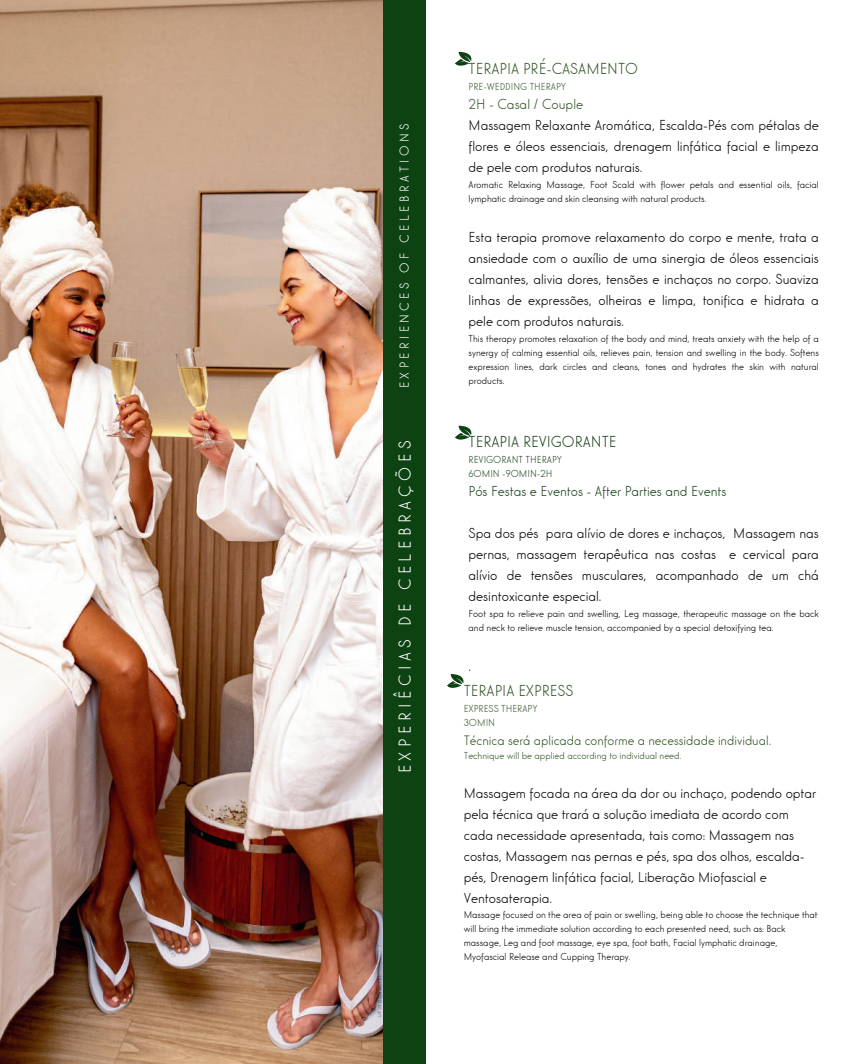
<style>
.page{position:relative;width:851px;height:1064px;background:#fff}
.page>*{position:absolute;margin:0;border:0;box-sizing:border-box;transform-origin:0 0}
.t1{font:18px "Elegant Lux Pro Mager";letter-spacing:.25em;color:#fff}
.t2{font:16.5px "Elegant Lux Pro Mager";color:#335728}
.t3{font:16.5px "Elegant Lux Pro Mager";color:#1f451e}
.t4{font:15px/21px "Elegant Lux Pro Mager";color:#080704;text-align:justify}
.t5{font:15px "Elegant Lux Pro Mager";color:#1f451e}
.t6{font:15px "Elegant Lux Pro Mager";color:#335728}
.t7{font:14.25px "Elegant Lux Pro Mager";color:#335728}
.t8{font:13.5px "Elegant Lux Pro Mager";letter-spacing:.25em;color:#fff}
.t9{font:10.5px/14px "Elegant Lux Pro Mager";color:#080704}
.t10{font:10.5px/14px "Elegant Lux Pro Mager";color:#335728}
.t11{font:10.5px/14px "Elegant Lux Pro Mager";color:#1f451e}
</style>
<div class="page">
<img style="left:0;top:0;width:383px;height:1063px">
<div style="left:383px;top:0;width:42px;height:1063px;background:#0d4213"></div>
<svg style="left:447px;top:674px;width:17px;height:14px"></svg>
<svg style="left:455px;top:425px;width:17px;height:15px"></svg>
<svg style="left:455px;top:52px;width:17px;height:14px"></svg>
<p class="t8" style="left:396px;top:388px;width:266px;rotate:-90deg">EXPERIENCES OF CELEBRATIONS</p>
<p class="t1" style="left:394px;top:773px;width:334px;rotate:-90deg">EXPERIÊCIAS DE CELEBRAÇÕES</p>
<p class="t2" style="left:468px;top:58px;width:171px">TERAPIA PRÉ-CASAMENTO</p>
<p class="t10" style="left:468px;top:79px;width:99px">PRE-WEDDING THERAPY</p>
<p class="t6" style="left:468px;top:95px;width:116px">2H - Casal / Couple</p>
<p class="t4" style="left:468px;top:114px;width:352px">Massagem Relaxante Aromática, Escalda-Pés com pétalas de flores e óleos essenciais, drenagem linfática facial e limpeza de pele com produtos naturais.</p>
<p class="t9" style="left:468px;top:177px;width:352px">Aromatic Relaxing Massage, Foot Scald with flower petals and essential oils, facial lymphatic drainage and skin cleansing with natural products.</p>
<p class="t4" style="left:468px;top:226px;width:352px">Esta terapia promove relaxamento do corpo e mente, trata a ansiedade com o auxílio de uma sinergia de óleos essenciais calmantes, alivia dores, tensões e inchaços no corpo. Suaviza linhas de expressões, olheiras e limpa, tonifica e hidrata a pele com produtos naturais.</p>
<p class="t9" style="left:468px;top:331px;width:352px;text-align:justify">This therapy promotes relaxation of the body and mind, treats anxiety with the help of a synergy of calming essential oils, relieves pain, tension and swelling in the body. Softens expression lines, dark circles and cleans, tones and hydrates the skin with natural products.</p>
<p class="t3" style="left:468px;top:431px;width:149px">TERAPIA REVIGORANTE</p>
<p class="t11" style="left:468px;top:452px;width:95px">REVIGORANT THERAPY<br>60MIN -90MIN-2H</p>
<p class="t5" style="left:468px;top:481px;width:259px">Pós Festas e Eventos - After Parties and Events</p>
<p class="t4" style="left:468px;top:522px;width:352px">Spa dos pés para alívio de dores e inchaços, Massagem nas pernas, massagem terapêutica nas costas e cervical para alívio de tensões musculares, acompanhado de um chá desintoxicante especial.</p>
<p class="t9" style="left:468px;top:606px;width:352px">Foot spa to relieve pain and swelling, Leg massage, therapeutic massage on the back and neck to relieve muscle tension, accompanied by a special detoxifying tea.</p>
<p class="t4" style="left:468px;top:655px;width:4px">.</p>
<p class="t2" style="left:464px;top:680px;width:111px">TERAPIA EXPRESS</p>
<p class="t10" style="left:464px;top:701px;width:75px">EXPRESS THERAPY<br>30MIN</p>
<p class="t7" style="left:464px;top:731px;width:309px">Técnica será aplicada conforme a necessidade individual.</p>
<p class="t10" style="left:464px;top:748px;width:219px">Technique will be applied according to individual need.</p>
<p class="t4" style="left:464px;top:781px;width:354px;text-align:left">Massagem focada na área da dor ou inchaço, podendo optar pela técnica que trará a solução imediata de acordo com cada necessidade apresentada, tais como: Massagem nas costas, Massagem nas pernas e pés, spa dos olhos, escalda&shy;pés, Drenagem linfática facial, Liberação Miofascial e Ventosaterapia.</p>
<p class="t9" style="left:464px;top:907px;width:355px">Massage focused on the area of pain or swelling, being able to choose the technique that will bring the immediate solution according to each presented need, such as: Back massage, Leg and foot massage, eye spa, foot bath, Facial lymphatic drainage, Myofascial Release and Cupping Therapy.</p>
</div>
